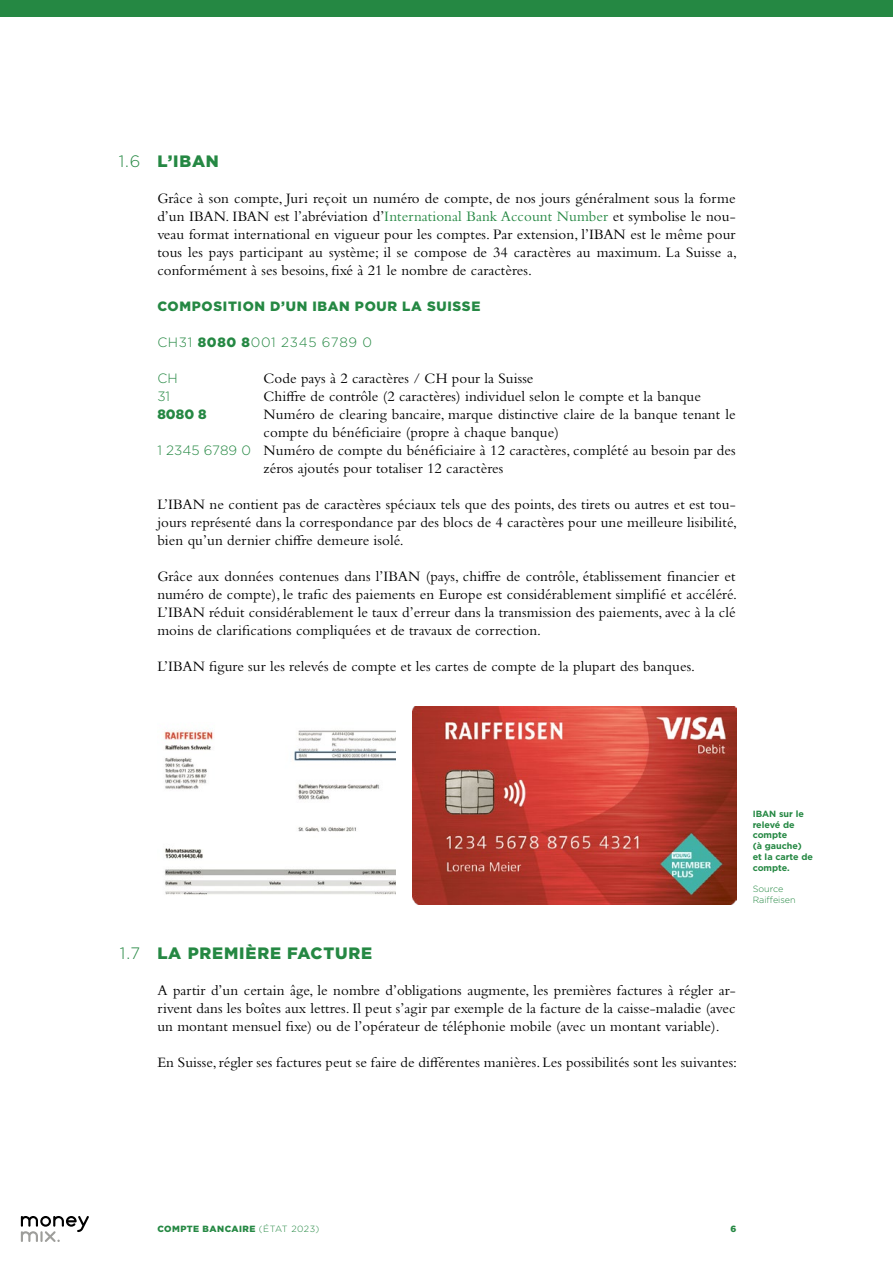
<style>
.page{position:relative;width:893px;height:1263px;background:#fff}
.page>*{position:absolute;margin:0;border:0;box-sizing:border-box;transform-origin:0 0}
.t1{font:900 16.5px "Gotham";letter-spacing:.05em;color:#258843}
.t2{font:300 16.5px "Gotham";color:#258843}
.t3{font:15px/18px "Bembo Std";letter-spacing:.005em;color:#000;text-align:justify}
.t4{font:900 13.5px "Gotham";letter-spacing:.05em;color:#258843}
.t5{font:300 13.5px "Gotham";letter-spacing:.05em;color:#258843}
.t6{font:700 9px/10.8px "Gotham";color:#258843}
.t7{font:900 9px "Gotham";letter-spacing:.05em;color:#258843}
.t8{font:300 9px/10.8px "Gotham";color:#258843}
.s1{color:#258843}
.s2{font-weight:900}
.s3{font-family:"Gotham";font-weight:300;font-size:13.5px;color:#258843}
.s4{font-weight:300}
</style>
<div class="page">
<div style="left:0;top:0;width:893px;height:17px;background:#258843"></div>
<svg style="left:21px;top:1216px;width:68px;height:26px"></svg>
<img style="left:164px;top:730px;width:231px;height:165px">
<img style="left:412px;top:707px;width:324px;height:198px">
<p class="t2" style="left:119px;top:151px;width:23px">1.6</p>
<p class="t1" style="left:157px;top:150px;width:63px">L’IBAN</p>
<p class="t3" style="left:157px;top:189px;width:581px">Grâce à son compte, Juri reçoit un numéro de compte, de nos jours généralment sous la forme d’un IBAN. IBAN est l’abréviation d’<span class="s1">International Bank Account Number</span> et symbolise le nou&shy;veau format international en vigueur pour les comptes. Par extension, l’IBAN est le même pour tous les pays participant au système; il se compose de 34 caractères au maximum. La Suisse a, conformément à ses besoins, fixé à 21 le nombre de caractères.</p>
<p class="t4" style="left:157px;top:297px;width:325px">COMPOSITION D’UN IBAN POUR LA SUISSE</p>
<p class="t5" style="left:157px;top:334px;width:216px">CH31 <span class="s2">8080 8</span>001 2345 6789 0</p>
<p class="t5" style="left:157px;top:370px;width:22px">CH</p>
<p class="t3" style="left:264px;top:369px;width:271px">Code pays à 2 caractères / CH pour la Suisse</p>
<p class="t5" style="left:157px;top:388px;width:14px">31</p>
<p class="t3" style="left:264px;top:387px;width:439px">Chiffre de contrôle (2 caractères) individuel selon le compte et la banque</p>
<p class="t4" style="left:157px;top:405px;width:51px">8080 8</p>
<p class="t3" style="left:264px;top:405px;width:473px">Numéro de clearing bancaire, marque distinctive claire de la banque tenant le</p>
<p class="t3" style="left:264px;top:423px;width:297px">compte du bénéficiaire (propre à chaque banque)</p>
<p class="t3" style="left:157px;top:441px;width:580px"><span class="s3">1 2345 6789 0</span> Numéro de compte du bénéficiaire à 12 caractères, complété au besoin par des</p>
<p class="t3" style="left:264px;top:459px;width:241px">zéros ajoutés pour totaliser 12 caractères</p>
<p class="t3" style="left:157px;top:495px;width:581px">L’IBAN ne contient pas de caractères spéciaux tels que des points, des tirets ou autres et est tou&shy;jours représenté dans la correspondance par des blocs de 4 caractères pour une meilleure lisibilité, bien qu’un dernier chiffre demeure isolé.</p>
<p class="t3" style="left:157px;top:567px;width:581px">Grâce aux données contenues dans l’IBAN (pays, chiffre de contrôle, établissement financier et numéro de compte), le trafic des paiements en Europe est considérablement simplifié et accéléré.<br>L’IBAN réduit considérablement le taux d’erreur dans la transmission des paiements, avec à la clé moins de clarifications compliquées et de travaux de correction.</p>
<p class="t3" style="left:157px;top:657px;width:539px">L’IBAN figure sur les relevés de compte et les cartes de compte de la plupart des banques.</p>
<p class="t2" style="left:120px;top:943px;width:22px">1.7</p>
<p class="t1" style="left:157px;top:942px;width:216px">LA PREMIÈRE FACTURE</p>
<p class="t3" style="left:157px;top:981px;width:580px">A partir d’un certain âge, le nombre d’obligations augmente, les premières factures à régler ar&shy;rivent dans les boîtes aux lettres. Il peut s’agir par exemple de la facture de la caisse-maladie (avec un montant mensuel fixe) ou de l’opérateur de téléphonie mobile (avec un montant variable).</p>
<p class="t3" style="left:157px;top:1053px;width:581px">En Suisse, régler ses factures peut se faire de différentes manières. Les possibilités sont les suivantes:</p>
<p class="t6" style="left:753px;top:808px;width:62px">IBAN sur le relevé de compte<br>(à gauche) et la carte de compte.</p>
<p class="t8" style="left:753px;top:884px;width:45px">Source<br>Raiffeisen</p>
<p class="t7" style="left:157px;top:1223px;width:164px">COMPTE BANCAIRE <span class="s4">(ÉTAT 2023)</span></p>
<p class="t7" style="left:730px;top:1223px;width:7px">6</p>
</div>
